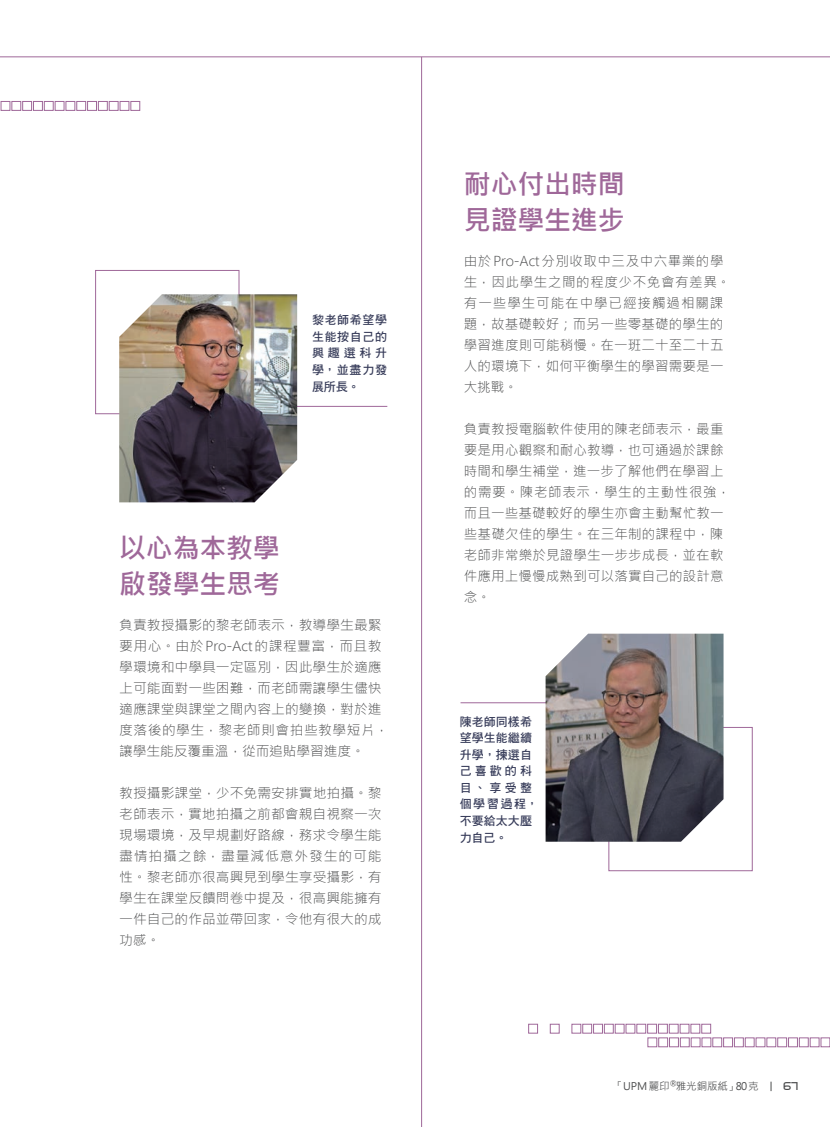
<style>
.page{position:relative;width:830px;height:1127px;background:#fff}
.page>*{position:absolute;margin:0;border:0;box-sizing:border-box;transform-origin:0 0}
.t1{font:700 27px/36px "Microsoft Jheng Hei";letter-spacing:-.01em;color:#9f6899}
.t2{font:300 13.5px/21px "Microsoft Jheng Hei";letter-spacing:.015em;color:#4b4c4d}
.t3{font:12px/16.6px "DF Hei Std W7";letter-spacing:.005em;color:#353a58}
.t4{font:12px/16.6px "DF Hei Std W7";letter-spacing:.055em;color:#353a58;text-align:justify}
.t5{font:12px "Aquire";color:#4b4c4d;scale:1.05 1}
.t6{font:10.5px "Microsoft Jheng Hei";letter-spacing:-.01em;color:#4b4c4d}
</style>
<div class="page">
<svg style="left:0;top:56px;width:829px;height:1px"></svg>
<hr style="left:460px;top:702px;width:95px;height:1px;background:#9f6899">
<hr style="left:292px;top:406px;width:95px;height:1px;background:#9f6899">
<div style="left:95px;top:270px;width:144px;height:144px;border:1px solid #9f6899"></div>
<div style="left:608px;top:727px;width:144px;height:144px;border:1px solid #9f6899"></div>
<hr style="left:421px;top:57px;width:1px;height:1070px;background:#9f6899">
<img style="left:545px;top:634px;width:178px;height:208px">
<img style="left:119px;top:294px;width:178px;height:208px">
<div style="left:690px;top:1038px;width:10px;height:9px;border:1px solid #9f6899"></div>
<div style="left:647px;top:1038px;width:9px;height:9px;border:1px solid #9f6899"></div>
<div style="left:734px;top:1038px;width:9px;height:9px;border:1px solid #9f6899"></div>
<div style="left:712px;top:1038px;width:9px;height:9px;border:1px solid #9f6899"></div>
<div style="left:669px;top:1038px;width:9px;height:9px;border:1px solid #9f6899"></div>
<div style="left:755px;top:1038px;width:10px;height:9px;border:1px solid #9f6899"></div>
<div style="left:701px;top:1038px;width:9px;height:9px;border:1px solid #9f6899"></div>
<div style="left:658px;top:1038px;width:9px;height:9px;border:1px solid #9f6899"></div>
<div style="left:744px;top:1038px;width:10px;height:9px;border:1px solid #9f6899"></div>
<div style="left:723px;top:1038px;width:9px;height:9px;border:1px solid #9f6899"></div>
<div style="left:679px;top:1038px;width:10px;height:9px;border:1px solid #9f6899"></div>
<div style="left:766px;top:1038px;width:9px;height:9px;border:1px solid #9f6899"></div>
<div style="left:777px;top:1038px;width:9px;height:9px;border:1px solid #9f6899"></div>
<div style="left:820px;top:1038px;width:9px;height:9px;border:1px solid #9f6899"></div>
<div style="left:798px;top:1038px;width:10px;height:9px;border:1px solid #9f6899"></div>
<div style="left:788px;top:1038px;width:9px;height:9px;border:1px solid #9f6899"></div>
<div style="left:809px;top:1038px;width:10px;height:9px;border:1px solid #9f6899"></div>
<div style="left:528px;top:1024px;width:9px;height:9px;border:1px solid #9f6899"></div>
<div style="left:614px;top:1024px;width:10px;height:9px;border:1px solid #9f6899"></div>
<div style="left:571px;top:1024px;width:10px;height:9px;border:1px solid #9f6899"></div>
<div style="left:658px;top:1024px;width:9px;height:9px;border:1px solid #9f6899"></div>
<div style="left:550px;top:1024px;width:9px;height:9px;border:1px solid #9f6899"></div>
<div style="left:636px;top:1024px;width:9px;height:9px;border:1px solid #9f6899"></div>
<div style="left:593px;top:1024px;width:9px;height:9px;border:1px solid #9f6899"></div>
<div style="left:679px;top:1024px;width:10px;height:9px;border:1px solid #9f6899"></div>
<div style="left:625px;top:1024px;width:10px;height:9px;border:1px solid #9f6899"></div>
<div style="left:582px;top:1024px;width:9px;height:9px;border:1px solid #9f6899"></div>
<div style="left:668px;top:1024px;width:10px;height:9px;border:1px solid #9f6899"></div>
<div style="left:647px;top:1024px;width:9px;height:9px;border:1px solid #9f6899"></div>
<div style="left:604px;top:1024px;width:9px;height:9px;border:1px solid #9f6899"></div>
<div style="left:690px;top:1024px;width:9px;height:9px;border:1px solid #9f6899"></div>
<div style="left:701px;top:1024px;width:9px;height:9px;border:1px solid #9f6899"></div>
<div style="left:55px;top:101px;width:9px;height:10px;border:1px solid #9f6899"></div>
<div style="left:12px;top:101px;width:9px;height:10px;border:1px solid #9f6899"></div>
<div style="left:98px;top:101px;width:9px;height:10px;border:1px solid #9f6899"></div>
<div style="left:76px;top:101px;width:10px;height:10px;border:1px solid #9f6899"></div>
<div style="left:33px;top:101px;width:10px;height:10px;border:1px solid #9f6899"></div>
<div style="left:120px;top:101px;width:9px;height:10px;border:1px solid #9f6899"></div>
<div style="left:66px;top:101px;width:9px;height:10px;border:1px solid #9f6899"></div>
<div style="left:22px;top:101px;width:10px;height:10px;border:1px solid #9f6899"></div>
<div style="left:109px;top:101px;width:9px;height:10px;border:1px solid #9f6899"></div>
<div style="left:1px;top:101px;width:9px;height:10px;border:1px solid #9f6899"></div>
<div style="left:87px;top:101px;width:10px;height:10px;border:1px solid #9f6899"></div>
<div style="left:44px;top:101px;width:9px;height:10px;border:1px solid #9f6899"></div>
<div style="left:130px;top:101px;width:10px;height:10px;border:1px solid #9f6899"></div>
<p class="t4" style="left:312px;top:312px;width:77px">黎老師希望學生能按自己的興趣選科升學，並盡力發展所長。</p>
<h1 class="t1" style="left:119px;top:530px;width:162px">以心為本教學啟發學生思考</h1>
<p class="t2" style="left:119px;top:614px;width:271px">負責教授攝影的黎老師表示，教導學生最緊要用心。由於Pro-Act的課程豐富，而且教學環境和中學具一定區別，因此學生於適應上可能面對一些困難，而老師需讓學生儘快適應課堂與課堂之間內容上的變換，對於進度落後的學生，黎老師則會拍些教學短片，讓學生能反覆重溫，從而追貼學習進度。</p>
<p class="t2" style="left:119px;top:782px;width:264px;text-align:justify">教授攝影課堂，少不免需安排實地拍攝。黎老師表示，實地拍攝之前都會親自視察一次現場環境，及早規劃好路線，務求令學生能盡情拍攝之餘，盡量減低意外發生的可能性。黎老師亦很高興見到學生享受攝影，有學生在課堂反饋問卷中提及，很高興能擁有一件自己的作品並帶回家，令他有很大的成功感。</p>
<h1 class="t1" style="left:464px;top:166px;width:162px">耐心付出時間見證學生進步</h1>
<p class="t2" style="left:464px;top:251px;width:268px">由於Pro-Act分別收取中三及中六畢業的學生，因此學生之間的程度少不免會有差異。有一些學生可能在中學已經接觸過相關課題，故基礎較好；而另一些零基礎的學生的學習進度則可能稍慢。在一班二十至二十五人的環境下，如何平衡學生的學習需要是一大挑戰。</p>
<p class="t2" style="left:464px;top:419px;width:268px">負責教授電腦軟件使用的陳老師表示，最重要是用心觀察和耐心教導，也可通過於課餘時間和學生補堂，進一步了解他們在學習上的需要。陳老師表示，學生的主動性很強，而且一些基礎較好的學生亦會主動幫忙教一些基礎欠佳的學生。在三年制的課程中，陳老師非常樂於見證學生一步步成長，並在軟件應用上慢慢成熟到可以落實自己的設計意念。</p>
<p class="t3" style="left:459px;top:713px;width:80px">陳老師同樣希望學生能繼續升學，揀選自己喜歡的科目、享受整個學習過程，不要給太大壓力自己。</p>
<p class="t6" style="left:612px;top:1080px;width:147px">「UPM 麗印<sup>®</sup>雅光銅版紙」80克</p>
<p class="t5" style="left:782px;top:1079px;width:16px">67</p>
</div>
